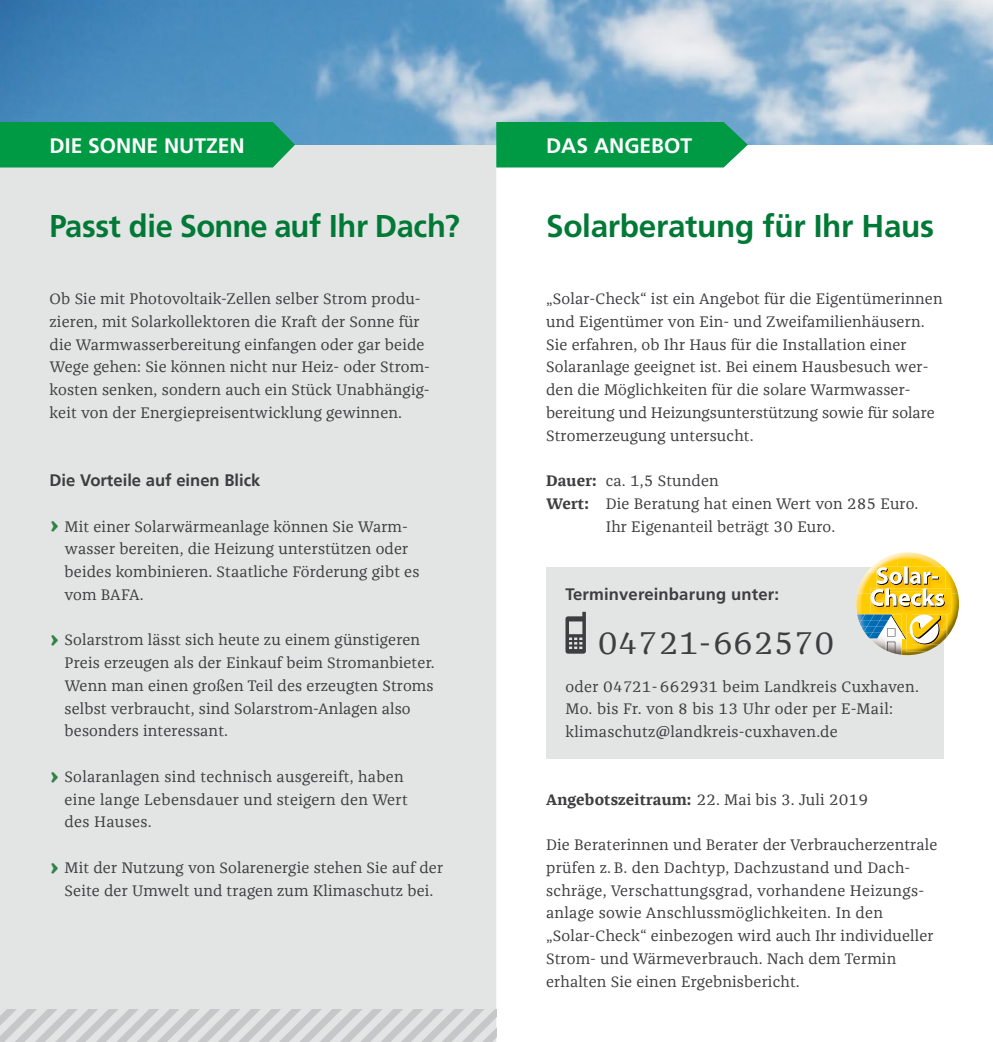
<style>
.page{position:relative;width:993px;height:1042px;background:#fff}
.page>*{position:absolute;margin:0;border:0;box-sizing:border-box;transform-origin:0 0}
.t1{font:32.38px "Franziska Offc";letter-spacing:.01em;color:#3e3d40}
.t2{font:700 31.5px "Frutiger LT";letter-spacing:-.01em;color:#007937}
.t3{font:700 21px "Frutiger LT";color:#fff}
.t4{font:700 16.62px "NDS Frutiger";color:#3e3d40}
.t5{font:700 16.62px "Frutiger LT";letter-spacing:.01em;color:#3e3d40}
.t6{font:15.75px/22.8px "Franziska Offc";letter-spacing:.01em;color:#3e3d40}
.s1{font-weight:700;font-size:28px;color:#308345}
.s2{font-weight:700}
</style>
<div class="page">
<div style="left:0;top:145px;width:496px;height:864px;background:#e3e4e4"></div>
<img style="left:0;top:0;width:992px;height:145px">
<svg style="left:0;top:1009px;width:496px;height:33px;background:#d4d5d6"></svg>
<div style="left:496px;top:122px;width:251px;height:45px;background:#009a45"></div>
<div style="left:0;top:122px;width:295px;height:45px;background:#009a45"></div>
<div style="left:545px;top:567px;width:398px;height:192px;background:#e3e4e4"></div>
<img style="left:867px;top:554px;width:29px;height:19px">
<img style="left:896px;top:552px;width:42px;height:14px">
<img style="left:938px;top:563px;width:19px;height:30px">
<img style="left:857px;top:573px;width:13px;height:20px">
<img style="left:856px;top:593px;width:40px;height:21px">
<img style="left:946px;top:593px;width:12px;height:42px">
<img style="left:870px;top:588px;width:80px;height:25px">
<svg style="left:870px;top:566px;width:75px;height:41px;background:#e8c95c"></svg>
<img style="left:906px;top:611px;width:40px;height:3px">
<svg style="left:857px;top:614px;width:91px;height:41px"></svg>
<svg style="left:565px;top:612px;width:20px;height:42px"></svg>
<h3 class="t3" style="left:50px;top:133px;width:196px">Die Sonne nutzen</h3>
<h3 class="t3" style="left:546px;top:133px;width:147px">Das Angebot</h3>
<h2 class="t2" style="left:50px;top:207px;width:411px">Passt die Sonne auf Ihr Dach?</h2>
<h2 class="t2" style="left:546px;top:207px;width:389px">Solarberatung für Ihr Haus</h2>
<p class="t6" style="left:50px;top:288px;width:382px">Ob Sie mit Photovoltaik-Zellen selber Strom produ&shy;zieren, mit Solarkollektoren die Kraft der Sonne für die Warmwasserbereitung einfangen oder gar beide Wege gehen: Sie können nicht nur Heiz- oder Strom&shy;kosten senken, sondern auch ein Stück Unabhängig&shy;keit von der Energiepreisentwicklung gewinnen.</p>
<p class="t4" style="left:50px;top:470px;width:212px">Die Vorteile auf einen Blick</p>
<p class="t6" style="left:64px;top:515px;width:356px;text-indent:-15px"><span class="s1">›</span> Mit einer Solarwärmeanlage können Sie Warm&shy;wasser bereiten, die Heizung unterstützen oder beides kombinieren. Staatliche Förderung gibt es vom BAFA.</p>
<p class="t6" style="left:64px;top:629px;width:372px;text-indent:-15px"><span class="s1">›</span> Solarstrom lässt sich heute zu einem günstigeren Preis erzeugen als der Einkauf beim Stromanbieter.<br>Wenn man einen großen Teil des erzeugten Stroms selbst verbraucht, sind Solarstrom-Anlagen also besonders interessant.</p>
<p class="t6" style="left:64px;top:765px;width:344px;text-indent:-15px"><span class="s1">›</span> Solaranlagen sind technisch ausgereift, haben eine lange Lebensdauer und steigern den Wert des Hauses.</p>
<p class="t6" style="left:50px;top:856px;width:395px;text-align:center"><span class="s1">›</span> Mit der Nutzung von Solarenergie stehen Sie auf der<br>Seite der Umwelt und tragen zum Klimaschutz bei.</p>
<p class="t6" style="left:546px;top:288px;width:398px">„Solar-Check“ ist ein Angebot für die Eigentümerinnen und Eigentümer von Ein- und Zweifamilienhäusern.<br>Sie erfahren, ob Ihr Haus für die Installation einer Solaranlage geeignet ist. Bei einem Hausbesuch wer&shy;den die Möglichkeiten für die solare Warmwasser&shy;bereitung und Heizungsunterstützung sowie für solare Stromerzeugung untersucht.</p>
<p class="t6" style="left:546px;top:470px;width:174px"><span class="s2">Dauer:</span> ca. 1,5 Stunden</p>
<p class="t6" style="left:546px;top:492px;width:373px"><span class="s2">Wert:</span> Die Beratung hat einen Wert von 285 Euro.</p>
<p class="t6" style="left:605px;top:515px;width:231px">Ihr Eigenanteil beträgt 30 Euro.</p>
<p class="t5" style="left:565px;top:585px;width:215px">Terminvereinbarung unter:</p>
<h1 class="t1" style="left:597px;top:625px;width:238px">04721-662570</h1>
<p class="t6" style="left:565px;top:675px;width:355px">oder 04721- 662931 beim Landkreis Cuxhaven.<br>Mo. bis Fr. von 8 bis 13 Uhr oder per E-Mail: klimaschutz@landkreis-cuxhaven.de</p>
<p class="t6" style="left:546px;top:788px;width:323px"><span class="s2">Angebotszeitraum:</span> 22. Mai bis 3. Juli 2019</p>
<p class="t6" style="left:546px;top:834px;width:392px">Die Beraterinnen und Berater der Verbraucherzentrale prüfen z. B. den Dachtyp, Dachzustand und Dach&shy;schräge, Verschattungsgrad, vorhandene Heizungs&shy;anlage sowie Anschlussmöglichkeiten. In den „Solar-Check“ einbezogen wird auch Ihr individueller Strom- und Wärmeverbrauch. Nach dem Termin erhalten Sie einen Ergebnisbericht.</p>
</div>
